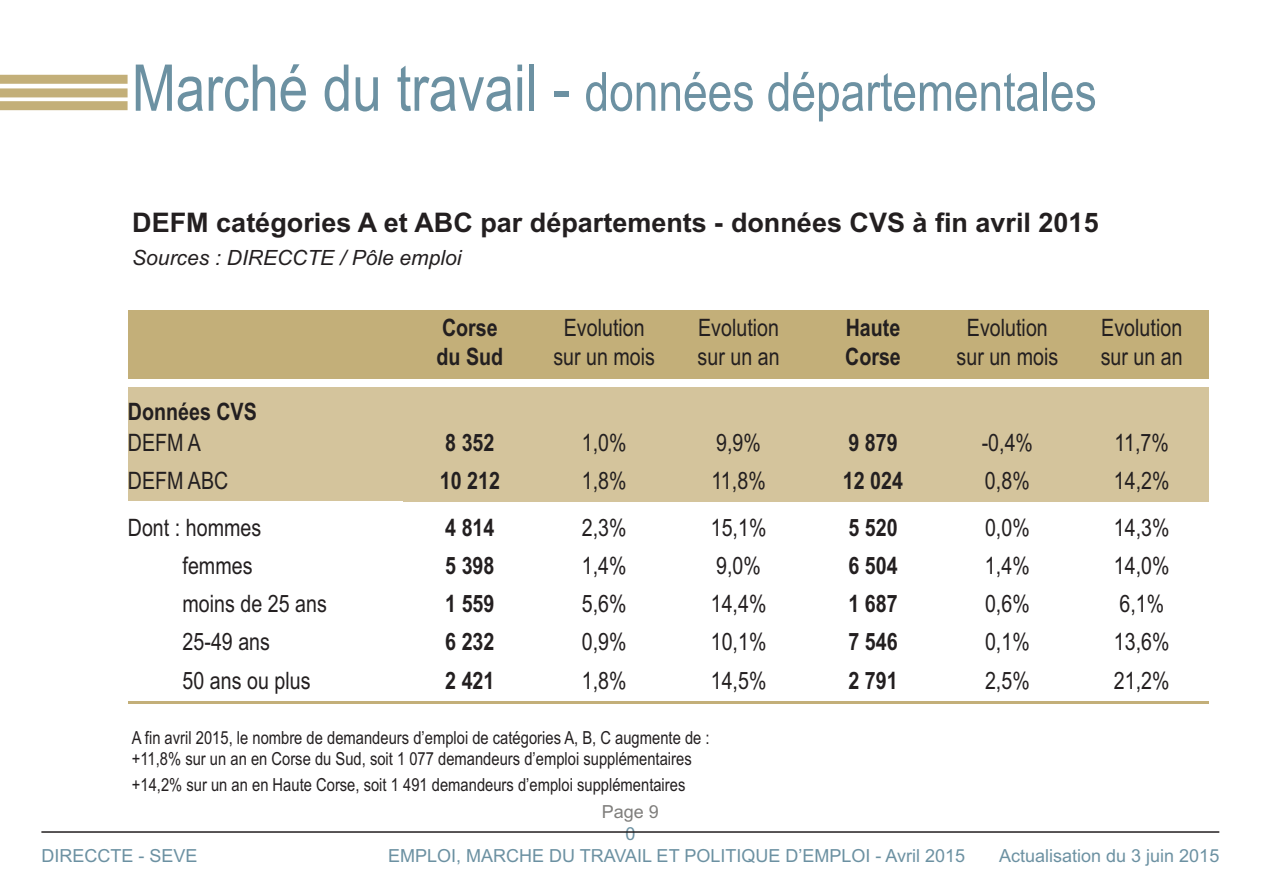
<style>
.page{position:relative;width:1263px;height:893px;background:#fff}
.page>*{position:absolute;margin:0;border:0;box-sizing:border-box;transform-origin:0 0}
.t1{font:54px "Arial Narrow";color:#6c91a2}
.t2{font:700 27px "Arial";color:#231f20}
.t3{font:24px/28.8px "Arial Narrow";color:#231f20;text-align:center}
.t4{font:700 24px/28.8px "Arial Narrow";color:#231f20}
.t5{font:italic 21px "Arial";color:#231f20}
.t6{font:18px/21.6px "Arial Narrow";color:#231f20}
.t7{font:18px "Arial";color:#6c91a2}
.t8{font:18px "Arial";color:#7f7e7c}
.s1{font-size:64.5px}
</style>
<div class="page">
<hr style="left:41px;top:831px;width:1178px;height:2px;background:#231f20">
<div style="left:0;top:75px;width:128px;height:9px;background:#c3af79"></div>
<div style="left:0;top:101px;width:128px;height:9px;background:#c3af79"></div>
<div style="left:0;top:88px;width:128px;height:9px;background:#c3af79"></div>
<div style="left:128px;top:310px;width:275px;height:68px;background:#c3af79"></div>
<div style="left:403px;top:310px;width:134px;height:68px;background:#c3af79"></div>
<div style="left:537px;top:310px;width:134px;height:68px;background:#c3af79"></div>
<div style="left:671px;top:310px;width:135px;height:68px;background:#c3af79"></div>
<div style="left:806px;top:310px;width:134px;height:68px;background:#c3af79"></div>
<div style="left:940px;top:310px;width:134px;height:68px;background:#c3af79"></div>
<div style="left:1074px;top:310px;width:135px;height:68px;background:#c3af79"></div>
<div style="left:128px;top:387px;width:275px;height:38px;background:#d4c49c"></div>
<div style="left:403px;top:387px;width:134px;height:38px;background:#d4c49c"></div>
<div style="left:537px;top:387px;width:134px;height:38px;background:#d4c49c"></div>
<div style="left:671px;top:387px;width:135px;height:38px;background:#d4c49c"></div>
<div style="left:806px;top:387px;width:134px;height:38px;background:#d4c49c"></div>
<div style="left:940px;top:387px;width:134px;height:38px;background:#d4c49c"></div>
<div style="left:1074px;top:387px;width:135px;height:38px;background:#d4c49c"></div>
<div style="left:128px;top:425px;width:275px;height:38px;background:#d4c49c"></div>
<div style="left:403px;top:425px;width:134px;height:38px;background:#d4c49c"></div>
<div style="left:537px;top:425px;width:134px;height:38px;background:#d4c49c"></div>
<div style="left:671px;top:425px;width:135px;height:38px;background:#d4c49c"></div>
<div style="left:806px;top:425px;width:134px;height:38px;background:#d4c49c"></div>
<div style="left:940px;top:425px;width:134px;height:38px;background:#d4c49c"></div>
<div style="left:1074px;top:425px;width:135px;height:38px;background:#d4c49c"></div>
<div style="left:128px;top:463px;width:275px;height:39px;background:#d4c49c"></div>
<div style="left:403px;top:463px;width:134px;height:39px;background:#d4c49c"></div>
<div style="left:537px;top:463px;width:134px;height:39px;background:#d4c49c"></div>
<div style="left:671px;top:463px;width:135px;height:39px;background:#d4c49c"></div>
<div style="left:806px;top:463px;width:134px;height:39px;background:#d4c49c"></div>
<div style="left:940px;top:463px;width:134px;height:39px;background:#d4c49c"></div>
<div style="left:1074px;top:463px;width:135px;height:39px;background:#d4c49c"></div>
<hr style="left:128px;top:702px;width:275px;height:2px;background:#c3af79">
<hr style="left:403px;top:702px;width:134px;height:2px;background:#c3af79">
<hr style="left:537px;top:702px;width:134px;height:2px;background:#c3af79">
<hr style="left:671px;top:702px;width:135px;height:2px;background:#c3af79">
<hr style="left:806px;top:702px;width:134px;height:2px;background:#c3af79">
<hr style="left:940px;top:702px;width:134px;height:2px;background:#c3af79">
<hr style="left:1074px;top:702px;width:135px;height:2px;background:#c3af79">
<h1 class="t1" style="left:132px;top:61px;width:966px"><span class="s1">Marché du travail -</span> données départementales</h1>
<p class="t2" style="left:132px;top:207px;width:968px">DEFM catégories A et ABC par départements - données CVS à fin avril 2015</p>
<p class="t5" style="left:132px;top:245px;width:331px">Sources : DIRECCTE / Pôle emploi</p>
<p class="t4" style="left:436px;top:313px;width:68px">Corse du Sud</p>
<p class="t3" style="left:553px;top:313px;width:103px">Evolution sur un mois</p>
<p class="t3" style="left:698px;top:313px;width:84px;text-align:left">Evolution sur un an</p>
<p class="t4" style="left:845px;top:313px;width:57px">Haute<br>Corse</p>
<p class="t3" style="left:956px;top:313px;width:103px">Evolution sur un mois</p>
<p class="t3" style="left:1101px;top:313px;width:84px;text-align:left">Evolution sur un an</p>
<p class="t4" style="left:128px;top:397px;width:131px">Données CVS</p>
<p class="t3" style="left:128px;top:428px;width:75px">DEFM A</p>
<p class="t4" style="left:445px;top:428px;width:51px">8 352</p>
<p class="t3" style="left:582px;top:428px;width:46px">1,0%</p>
<p class="t3" style="left:716px;top:428px;width:46px">9,9%</p>
<p class="t4" style="left:848px;top:428px;width:51px">9 879</p>
<p class="t3" style="left:982px;top:428px;width:53px">-0,4%</p>
<p class="t3" style="left:1114px;top:428px;width:56px">11,7%</p>
<p class="t3" style="left:128px;top:466px;width:102px">DEFM ABC</p>
<p class="t4" style="left:440px;top:466px;width:62px">10 212</p>
<p class="t3" style="left:582px;top:466px;width:46px">1,8%</p>
<p class="t3" style="left:711px;top:466px;width:56px">11,8%</p>
<p class="t4" style="left:843px;top:466px;width:62px">12 024</p>
<p class="t3" style="left:985px;top:466px;width:46px">0,8%</p>
<p class="t3" style="left:1114px;top:466px;width:57px">14,2%</p>
<p class="t3" style="left:128px;top:513px;width:135px">Dont : hommes</p>
<p class="t4" style="left:445px;top:513px;width:51px">4 814</p>
<p class="t3" style="left:582px;top:513px;width:46px">2,3%</p>
<p class="t3" style="left:711px;top:513px;width:57px">15,1%</p>
<p class="t4" style="left:848px;top:513px;width:51px">5 520</p>
<p class="t3" style="left:985px;top:513px;width:46px">0,0%</p>
<p class="t3" style="left:1114px;top:513px;width:57px">14,3%</p>
<p class="t3" style="left:183px;top:551px;width:71px">femmes</p>
<p class="t4" style="left:445px;top:551px;width:51px">5 398</p>
<p class="t3" style="left:582px;top:551px;width:46px">1,4%</p>
<p class="t3" style="left:716px;top:551px;width:46px">9,0%</p>
<p class="t4" style="left:848px;top:551px;width:51px">6 504</p>
<p class="t3" style="left:985px;top:551px;width:46px">1,4%</p>
<p class="t3" style="left:1114px;top:551px;width:57px">14,0%</p>
<p class="t3" style="left:183px;top:589px;width:146px">moins de 25 ans</p>
<p class="t4" style="left:445px;top:589px;width:51px">1 559</p>
<p class="t3" style="left:582px;top:589px;width:46px">5,6%</p>
<p class="t3" style="left:711px;top:589px;width:57px">14,4%</p>
<p class="t4" style="left:848px;top:589px;width:51px">1 687</p>
<p class="t3" style="left:985px;top:589px;width:46px">0,6%</p>
<p class="t3" style="left:1119px;top:589px;width:46px">6,1%</p>
<p class="t3" style="left:183px;top:628px;width:89px">25-49 ans</p>
<p class="t4" style="left:445px;top:628px;width:51px">6 232</p>
<p class="t3" style="left:582px;top:628px;width:46px">0,9%</p>
<p class="t3" style="left:711px;top:628px;width:57px">10,1%</p>
<p class="t4" style="left:848px;top:628px;width:51px">7 546</p>
<p class="t3" style="left:985px;top:628px;width:46px">0,1%</p>
<p class="t3" style="left:1114px;top:628px;width:57px">13,6%</p>
<p class="t3" style="left:183px;top:666px;width:130px">50 ans ou plus</p>
<p class="t4" style="left:445px;top:666px;width:51px">2 421</p>
<p class="t3" style="left:582px;top:666px;width:46px">1,8%</p>
<p class="t3" style="left:711px;top:666px;width:57px">14,5%</p>
<p class="t4" style="left:848px;top:666px;width:51px">2 791</p>
<p class="t3" style="left:985px;top:666px;width:46px">2,5%</p>
<p class="t3" style="left:1114px;top:666px;width:57px">21,2%</p>
<p class="t6" style="left:132px;top:727px;width:579px">A fin avril 2015, le nombre de demandeurs d’emploi de catégories A, B, C augmente de : +11,8% sur un an en Corse du Sud, soit 1 077 demandeurs d’emploi supplémentaires</p>
<p class="t6" style="left:132px;top:774px;width:555px">+14,2% sur un an en Haute Corse, soit 1 491 demandeurs d’emploi supplémentaires</p>
<p class="t8" style="left:602px;top:801px;width:59px">Page 9</p>
<p class="t7" style="left:625px;top:823px;width:12px">0</p>
<p class="t7" style="left:41px;top:845px;width:158px">DIRECCTE - SEVE</p>
<p class="t7" style="left:388px;top:845px;width:578px">EMPLOI, MARCHE DU TRAVAIL ET POLITIQUE D’EMPLOI - Avril 2015</p>
<p class="t7" style="left:999px;top:845px;width:222px">Actualisation du 3 juin 2015</p>
</div>
